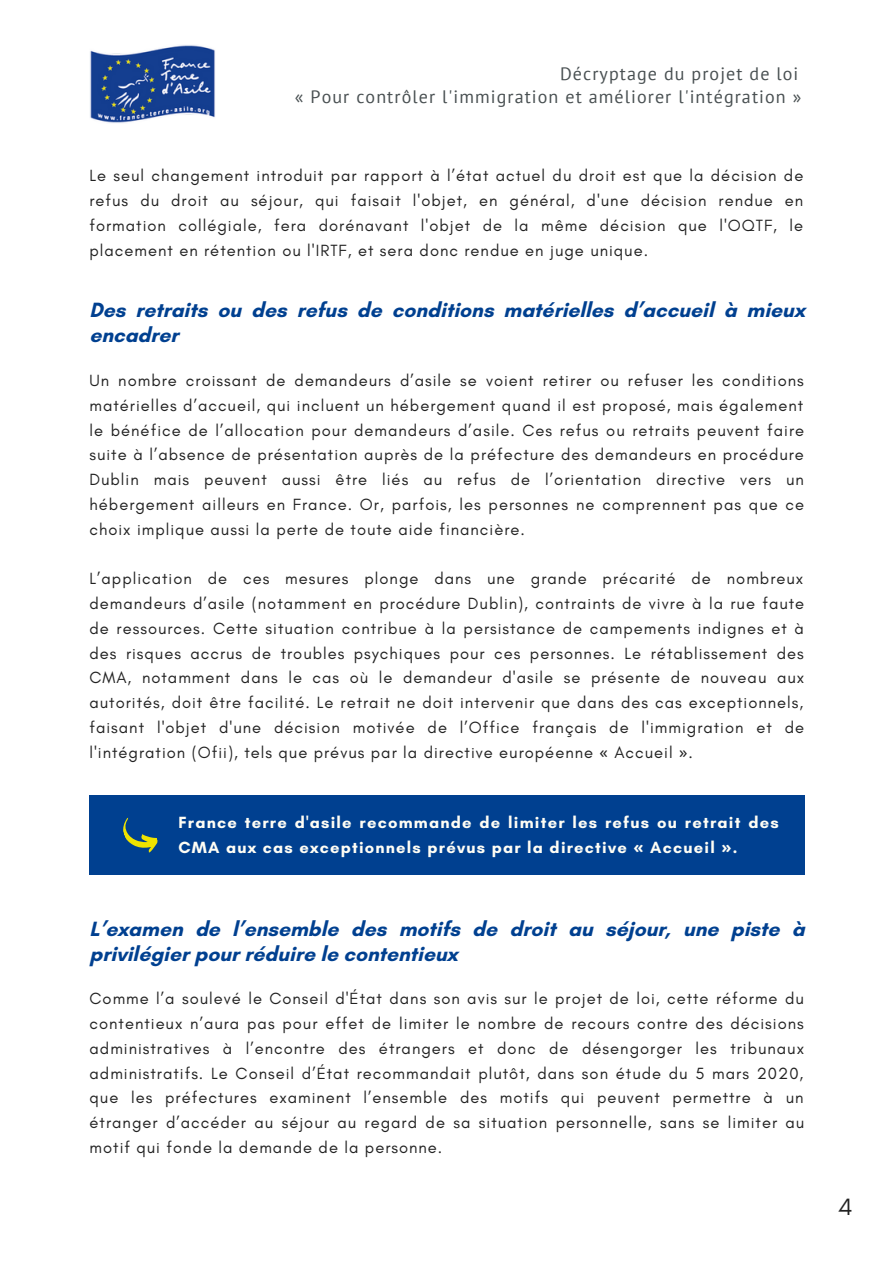
<style>
.page{position:relative;width:894px;height:1264px;background:#fff}
.page>*{position:absolute;margin:0;border:0;box-sizing:border-box;transform-origin:0 0}
.t1{font:24px "Glacial Indifference";color:#222}
.t2{font:700 21px/24.8px "Glacial Indifference";color:#004090}
.t3{font:18px/23.7px "PT Sans";letter-spacing:.06em;color:#495052;text-align:right}
.t4{font:16.5px/24.8px "Glacial Indifference";letter-spacing:.06em;color:#222;text-align:justify}
.t5{font:700 16.5px/24.8px "Glacial Indifference";letter-spacing:.075em;color:#fffef5}
.s1{font-family:"Noto Sans"}
</style>
<div class="page">
<img style="left:90px;top:45px;width:125px;height:78px">
<div style="left:89px;top:795px;width:715px;height:79px;background:#004090"></div>
<svg style="left:123px;top:818px;width:35px;height:35px"></svg>
<p class="t3" style="left:295px;top:61px;width:507px">Décryptage du projet de loi<br>« Pour contrôler l'immigration et améliorer l'intégration »</p>
<p class="t4" style="left:89px;top:163px;width:715px">Le seul changement introduit par rapport à l’état actuel du droit est que la décision de refus du droit au séjour, qui faisait l'objet, en général, d'une décision rendue en formation collégiale, fera dorénavant l'objet de la même décision que l'OQTF, le placement en rétention ou l'IRTF, et sera donc rendue en juge unique.</p>
<p class="t2" style="left:89px;top:297px;width:716px">Des retraits ou des refus de conditions matérielles d’accueil à mieux encadrer</p>
<p class="t4" style="left:89px;top:368px;width:716px">Un nombre croissant de demandeurs d’asile se voient retirer ou refuser les conditions matérielles d’accueil, qui incluent un hébergement quand il est proposé, mais également le bénéfice de l’allocation pour demandeurs d’asile. Ces refus ou retraits peuvent faire suite à l’absence de présentation auprès de la préfecture des demandeurs en procédure Dublin mais peuvent aussi être liés au refus de l’orientation directive vers un hébergement ailleurs en France. Or, parfois, les personnes ne comprennent pas que ce choix implique aussi la perte de toute aide financière.</p>
<p class="t4" style="left:89px;top:566px;width:716px">L’application de ces mesures plonge dans une grande précarité de nombreux demandeurs d’asile (notamment en procédure Dublin), contraints de vivre à la rue faute de ressources. Cette situation contribue à la persistance de campements indignes et à des risques accrus de troubles psychiques pour ces personnes. Le rétablissement des CMA, notamment dans le cas où le demandeur d'asile se présente de nouveau aux autorités, doit être facilité. Le retrait ne doit intervenir que dans des cas exceptionnels, faisant l'objet d'une décision motivée de l’Office français de l'immigration et de l'intégration (Ofii), tels que prévus par la directive européenne <span class="s1">«</span> Accueil <span class="s1">»</span>.</p>
<p class="t5" style="left:178px;top:809px;width:601px">France terre d'asile recommande de limiter les refus ou retrait des<br>CMA aux cas exceptionnels prévus par la directive <span class="s1">«</span> Accueil <span class="s1">»</span>.</p>
<p class="t2" style="left:90px;top:916px;width:716px">L’examen de l’ensemble des motifs de droit au séjour, une piste à privilégier pour réduire le contentieux</p>
<p class="t4" style="left:90px;top:986px;width:716px">Comme l’a soulevé le Conseil d'État dans son avis sur le projet de loi, cette réforme du contentieux n’aura pas pour effet de limiter le nombre de recours contre des décisions administratives à l’encontre des étrangers et donc de désengorger les tribunaux administratifs. Le Conseil d’État recommandait plutôt, dans son étude du 5 mars 2020, que les préfectures examinent l’ensemble des motifs qui peuvent permettre à un étranger d’accéder au séjour au regard de sa situation personnelle, sans se limiter au motif qui fonde la demande de la personne.</p>
<h1 class="t1" style="left:837px;top:1192px;width:16px">4</h1>
</div>
